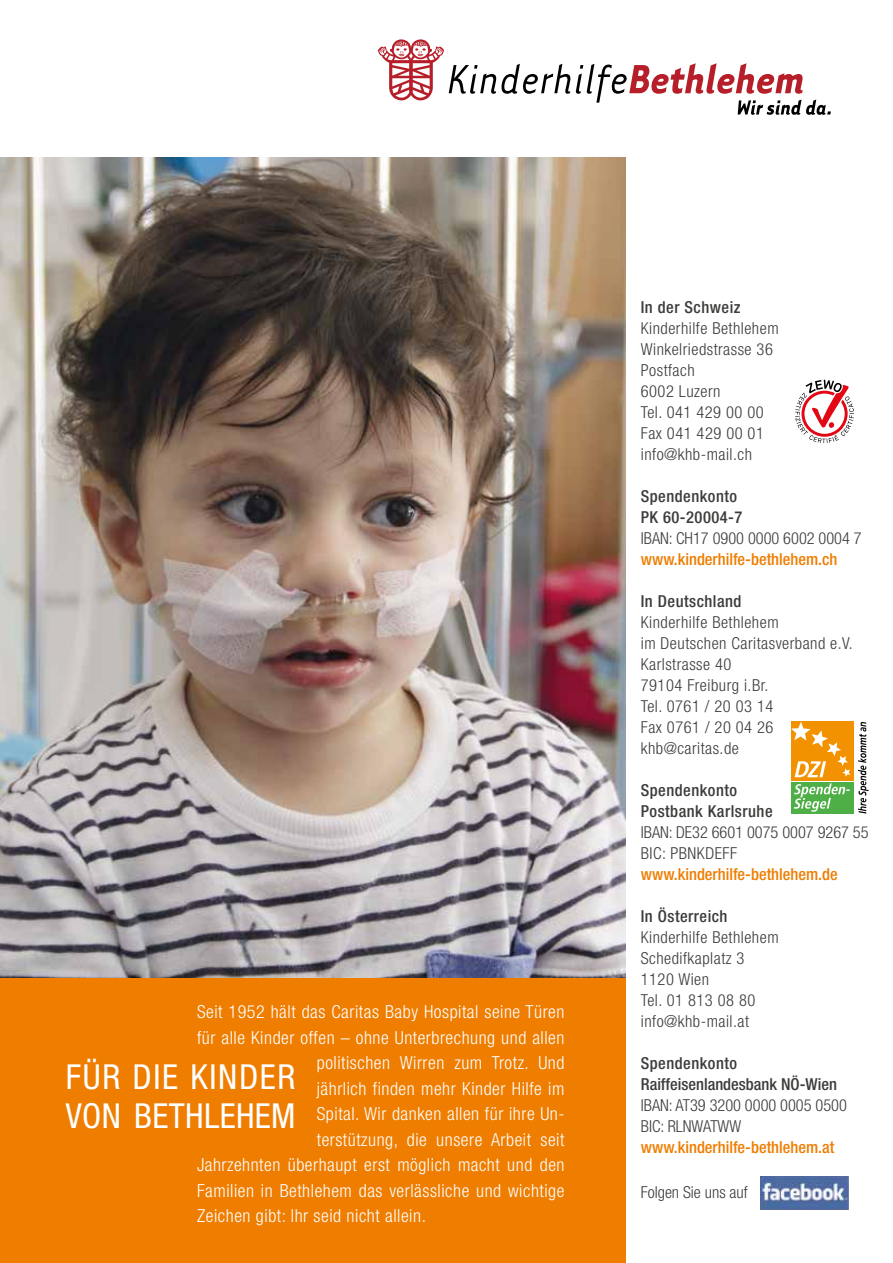
<style>
.page{position:relative;width:893px;height:1263px;background:#fff}
.page>*{position:absolute;margin:0;border:0;box-sizing:border-box;transform-origin:0 0}
.t1{font:condensed 34.5px/39px "Helvetica Neue";letter-spacing:.01em;color:#fff}
.t2{font:300 condensed 18px "Helvetica Neue";letter-spacing:.03em;color:#fff}
.t3{font:300 condensed 16.5px/21px "Helvetica Neue";letter-spacing:.03em;color:#3c3c3b}
.t4{font:300 condensed 16.5px/21px "Helvetica Neue";color:#3c3c3b}
.t5{font:500 condensed 16.5px/21px "Helvetica Neue";letter-spacing:.03em;color:#3c3c3b}
.t6{font:500 condensed 16.5px "Helvetica Neue";color:#ef7d00}
.t7{font:500 condensed 16.5px/21px "Helvetica Neue";color:#3c3c3b}
</style>
<div class="page">
<img style="left:0;top:157px;width:625px;height:821px">
<svg style="left:378px;top:39px;width:453px;height:76px"></svg>
<div style="left:0;top:978px;width:625px;height:285px;background:#ef7d00"></div>
<svg style="left:795px;top:380px;width:59px;height:63px"></svg>
<div style="left:792px;top:722px;width:62px;height:58px;background:#f39200"></div>
<div style="left:792px;top:782px;width:62px;height:31px;background:#4faf47"></div>
<svg style="left:794px;top:783px;width:56px;height:29px"></svg>
<svg style="left:792px;top:722px;width:58px;height:55px"></svg>
<svg style="left:858px;top:722px;width:10px;height:91px"></svg>
<img style="left:760px;top:1176px;width:88px;height:33px">
<p class="t2" style="left:197px;top:1001px;width:369px">Seit 1952 hält das Caritas Baby Hospital seine Türen</p>
<p class="t2" style="left:197px;top:1027px;width:369px">für alle Kinder offen – ohne Unterbrechung und allen</p>
<p class="t2" style="left:317px;top:1052px;width:249px">politischen Wirren zum Trotz. Und</p>
<p class="t2" style="left:317px;top:1078px;width:249px">jährlich finden mehr Kinder Hilfe im</p>
<p class="t2" style="left:317px;top:1103px;width:249px">Spital. Wir danken allen für ihre Un-</p>
<p class="t2" style="left:317px;top:1129px;width:249px">terstützung, die unsere Arbeit seit</p>
<p class="t2" style="left:197px;top:1154px;width:369px">Jahrzehnten überhaupt erst möglich macht und den</p>
<p class="t2" style="left:197px;top:1180px;width:369px">Familien in Bethlehem das verlässliche und wichtige</p>
<p class="t2" style="left:197px;top:1205px;width:230px">Zeichen gibt: Ihr seid nicht allein.</p>
<h1 class="t1" style="left:66px;top:1057px;width:231px">FÜR DIE KINDER<br>VON BETHLEHEM</h1>
<p class="t5" style="left:641px;top:297px;width:101px">In der Schweiz</p>
<p class="t3" style="left:641px;top:318px;width:139px">Kinderhilfe Bethlehem<br>Winkelriedstrasse 36<br>Postfach<br>6002 Luzern<br>Tel. 041 429 00 00<br>Fax 041 429 00 01 info@khb-mail.ch</p>
<p class="t5" style="left:641px;top:486px;width:103px">Spendenkonto<br>PK 60-20004-7</p>
<p class="t4" style="left:641px;top:528px;width:222px">IBAN: CH17 0900 0000 6002 0004 7</p>
<p class="t6" style="left:641px;top:550px;width:198px">www.kinderhilfe-bethlehem.ch</p>
<p class="t5" style="left:641px;top:591px;width:102px">In Deutschland</p>
<p class="t3" style="left:641px;top:612px;width:214px">Kinderhilfe Bethlehem<br>im Deutschen Caritasverband e.V.<br>Karlstrasse 40<br>79104 Freiburg i.Br.<br>Tel. 0761 / 20 03 14<br>Fax 0761 / 20 04 26 khb@caritas.de</p>
<p class="t5" style="left:641px;top:780px;width:133px">Spendenkonto<br>Postbank Karlsruhe</p>
<p class="t4" style="left:641px;top:822px;width:229px">IBAN: DE32 6601 0075 0007 9267 55<br>BIC: PBNKDEFF</p>
<p class="t6" style="left:641px;top:865px;width:198px">www.kinderhilfe-bethlehem.de</p>
<p class="t5" style="left:641px;top:906px;width:88px">In Österreich</p>
<p class="t3" style="left:641px;top:927px;width:139px">Kinderhilfe Bethlehem<br>Schedifkaplatz 3<br>1120 Wien<br>Tel. 01 813 08 80 info@khb-mail.at</p>
<p class="t7" style="left:641px;top:1053px;width:198px">Spendenkonto<br>Raiffeisenlandesbank NÖ-Wien</p>
<p class="t4" style="left:641px;top:1095px;width:208px">IBAN: AT39 3200 0000 0005 0500<br>BIC: RLNWATWW</p>
<p class="t6" style="left:641px;top:1138px;width:195px">www.kinderhilfe-bethlehem.at</p>
<p class="t4" style="left:641px;top:1182px;width:108px">Folgen Sie uns auf</p>
</div>
